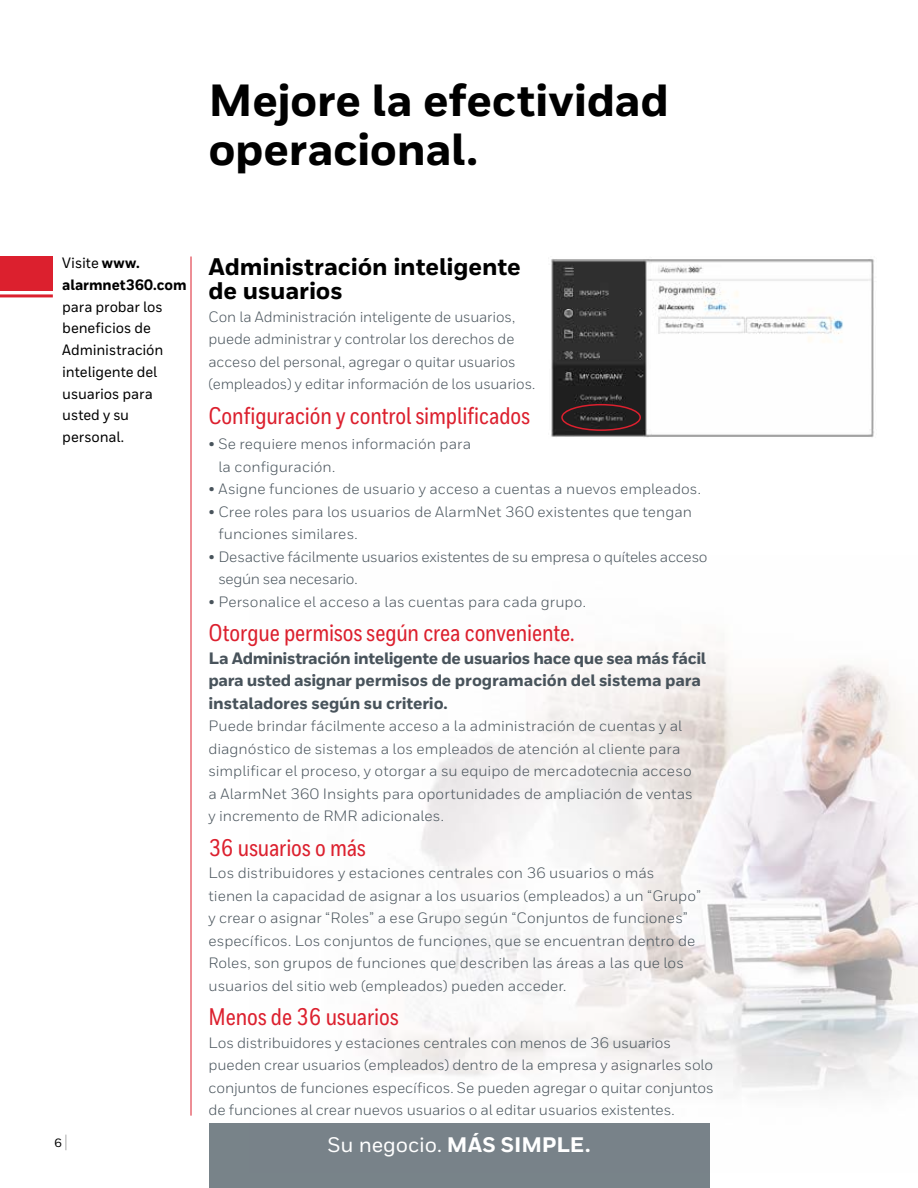
<style>
.page{position:relative;width:918px;height:1188px;background:#fff}
.page>*{position:absolute;margin:0;border:0;box-sizing:border-box;transform-origin:0 0}
.t1{font:800 45px/49.5px "Honeywell Sans";letter-spacing:-.01em;color:#000}
.t2{font:500 24px "Honeywell Cond";letter-spacing:-.005em;color:#dc202e}
.t3{font:800 24px/24px "Honeywell Sans";letter-spacing:-.005em;color:#000}
.t4{font:500 21px "Honeywell Sans";letter-spacing:-.01em;color:#fff}
.t5{font:800 16.5px/22.5px "Honeywell Sans";letter-spacing:-.015em;color:#48535b}
.t6{font:15px/22.5px "Honeywell Sans";color:#48535b}
.t7{font:500 15px/21.8px "Honeywell Sans";letter-spacing:-.01em;color:#000;scale:.95 1}
.t8{font:15px/22.5px "Honeywell Sans";letter-spacing:-.02em;color:#48535b}
.t9{font:800 15px/21.8px "Honeywell Sans";color:#000;scale:.95 1}
.t10{font:500 12px "Honeywell Sans";color:#000}
.s1{font-weight:500}
.s2{font-family:"Honeywell Cond";font-weight:300;font-size:18.75px;color:#414042}
.s3{font-weight:800}
</style>
<div class="page">
<img style="left:376px;top:646px;width:542px;height:445px">
<hr style="left:191px;top:256px;width:1px;height:860px;background:#dc202e">
<div style="left:0;top:256px;width:53px;height:35px;background:#dc202e"></div>
<hr style="left:0;top:294px;width:53px;height:3px;background:#dc202e">
<div style="left:209px;top:1123px;width:501px;height:65px;background:#788289"></div>
<img style="left:551px;top:259px;width:323px;height:178px">
<div style="left:561px;top:404px;width:80px;height:27px;border:2px solid #dc202e;border-radius:50%"></div>
<h1 class="t1" style="left:208px;top:77px;width:462px">Mejore la efectividad operacional.</h1>
<p class="t9" style="left:62px;top:253px;width:133px"><span class="s1">Visite</span> www. alarmnet360.com</p>
<p class="t7" style="left:62px;top:296px;width:108px">para probar los beneficios de<br>Administración inteligente del usuarios para usted y su personal.</p>
<p class="t10" style="left:55px;top:1136px;width:15px">6<span class="s2">|</span></p>
<h2 class="t3" style="left:208px;top:256px;width:314px">Administración inteligente de usuarios</h2>
<p class="t6" style="left:208px;top:305px;width:328px">Con la Administración inteligente de usuarios, puede administrar y controlar los derechos de acceso del personal, agregar o quitar usuarios (empleados) y editar información de los usuarios.</p>
<h2 class="t2" style="left:208px;top:401px;width:323px">Configuración y control simplificados</h2>
<p class="t6" style="left:218px;top:433px;width:254px;text-indent:-10px">• Se requiere menos información para la configuración.</p>
<p class="t6" style="left:208px;top:478px;width:494px">• Asigne funciones de usuario y acceso a cuentas a nuevos empleados.</p>
<p class="t6" style="left:218px;top:500px;width:475px;text-indent:-10px">• Cree roles para los usuarios de AlarmNet 360 existentes que tengan funciones similares.</p>
<p class="t8" style="left:218px;top:545px;width:491px;text-indent:-10px">• Desactive fácilmente usuarios existentes de su empresa o quíteles acceso según sea necesario.</p>
<p class="t6" style="left:208px;top:590px;width:379px">• Personalice el acceso a las cuentas para cada grupo.</p>
<h2 class="t2" style="left:208px;top:618px;width:368px">Otorgue permisos según crea conveniente.</h2>
<p class="t5" style="left:208px;top:647px;width:499px">La Administración inteligente de usuarios hace que sea más fácil para usted asignar permisos de programación del sistema para instaladores según su criterio.</p>
<p class="t6" style="left:208px;top:715px;width:486px">Puede brindar fácilmente acceso a la administración de cuentas y al diagnóstico de sistemas a los empleados de atención al cliente para simplificar el proceso, y otorgar a su equipo de mercadotecnia acceso a AlarmNet 360 Insights para oportunidades de ampliación de ventas y incremento de RMR adicionales.</p>
<h2 class="t2" style="left:208px;top:833px;width:159px">36 usuarios o más</h2>
<p class="t6" style="left:208px;top:862px;width:494px">Los distribuidores y estaciones centrales con 36 usuarios o más tienen la capacidad de asignar a los usuarios (empleados) a un “Grupo” y crear o asignar “Roles” a ese Grupo según “Conjuntos de funciones” específicos. Los conjuntos de funciones, que se encuentran dentro de Roles, son grupos de funciones que describen las áreas a las que los usuarios del sitio web (empleados) pueden acceder.</p>
<h2 class="t2" style="left:208px;top:1002px;width:192px">Menos de 36 usuarios</h2>
<p class="t6" style="left:208px;top:1031px;width:507px">Los distribuidores y estaciones centrales con menos de 36 usuarios pueden crear usuarios (empleados) dentro de la empresa y asignarles solo conjuntos de funciones específicos. Se pueden agregar o quitar conjuntos de funciones al crear nuevos usuarios o al editar usuarios existentes.</p>
<h3 class="t4" style="left:328px;top:1132px;width:264px">Su negocio. <span class="s3">MÁS SIMPLE.</span></h3>
</div>
